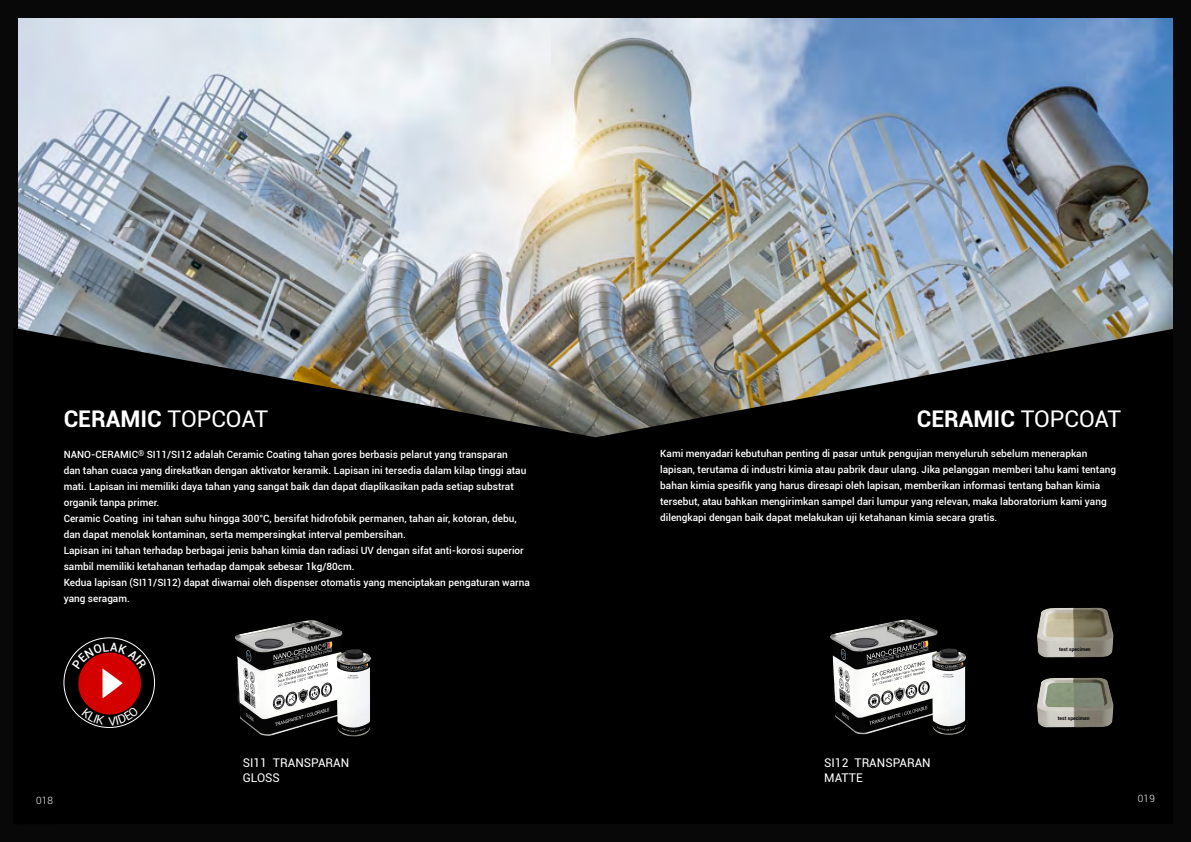
<style>
.page{position:relative;width:1191px;height:842px;background:#000}
.page>*{position:absolute;margin:0;border:0;box-sizing:border-box;transform-origin:0 0}
.t1{font:700 23px "Roboto";color:#fff}
.t2{font:12px/14.4px "Roboto";color:#fff}
.t3{font:500 10px/16px "Roboto";color:#fff}
.t4{font:300 10px "Roboto";letter-spacing:.03em;color:#fff}
.t5{font:700 5px "Roboto";color:#000}
.s1{font-weight:400}
</style>
<div class="page">
<img style="left:18px;top:18px;width:1155px;height:133px">
<img style="left:18px;top:151px;width:1155px;height:577px">
<img style="left:227px;top:610px;width:151px;height:127px">
<img style="left:825px;top:608px;width:146px;height:127px">
<img style="left:1006px;top:607px;width:110px;height:50px">
<img style="left:1006px;top:677px;width:110px;height:50px">
<div style="left:64px;top:638px;width:90px;height:89px;background:#000;border-radius:50%"></div>
<img style="left:73px;top:669px;width:73px;height:50px">
<svg style="left:72px;top:643px;width:75px;height:26px"></svg>
<svg style="left:82px;top:706px;width:57px;height:19px"></svg>
<h1 class="t1" style="left:64px;top:405px;width:206px">CERAMIC <span class="s1">TOPCOAT</span></h1>
<h1 class="t1" style="left:917px;top:405px;width:206px">CERAMIC <span class="s1">TOPCOAT</span></h1>
<p class="t3" style="left:64px;top:447px;width:467px">NANO-CERAMIC<sup>®</sup> SI11/SI12 adalah Ceramic Coating tahan gores berbasis pelarut yang transparan<br>dan tahan cuaca yang direkatkan dengan aktivator keramik. Lapisan ini tersedia dalam kilap tinggi atau mati. Lapisan ini memiliki daya tahan yang sangat baik dan dapat diaplikasikan pada setiap substrat organik tanpa primer.<br>Ceramic Coating ini tahan suhu hingga 300°C, bersifat hidrofobik permanen, tahan air, kotoran, debu, dan dapat menolak kontaminan, serta mempersingkat interval pembersihan.<br>Lapisan ini tahan terhadap berbagai jenis bahan kimia dan radiasi UV dengan sifat anti-korosi superior sambil memiliki ketahanan terhadap dampak sebesar 1kg/80cm.<br>Kedua lapisan (SI11/SI12) dapat diwarnai oleh dispenser otomatis yang menciptakan pengaturan warna yang seragam.</p>
<p class="t3" style="left:660px;top:446px;width:457px">Kami menyadari kebutuhan penting di pasar untuk pengujian menyeluruh sebelum menerapkan lapisan, terutama di industri kimia atau pabrik daur ulang. Jika pelanggan memberi tahu kami tentang bahan kimia spesifik yang harus diresapi oleh lapisan, memberikan informasi tentang bahan kimia tersebut, atau bahkan mengirimkan sampel dari lumpur yang relevan, maka laboratorium kami yang dilengkapi dengan baik dapat melakukan uji ketahanan kimia secara gratis.</p>
<p class="t5" style="left:1059px;top:646px;width:33px">test specimen</p>
<p class="t2" style="left:243px;top:756px;width:108px">SI11 TRANSPARAN<br>GLOSS</p>
<p class="t2" style="left:824px;top:756px;width:108px">SI12 TRANSPARAN<br>MATTE</p>
<p class="t5" style="left:1058px;top:715px;width:33px">test specimen</p>
<p class="t4" style="left:36px;top:795px;width:19px">018</p>
<p class="t4" style="left:1137px;top:793px;width:19px">019</p>
</div>
